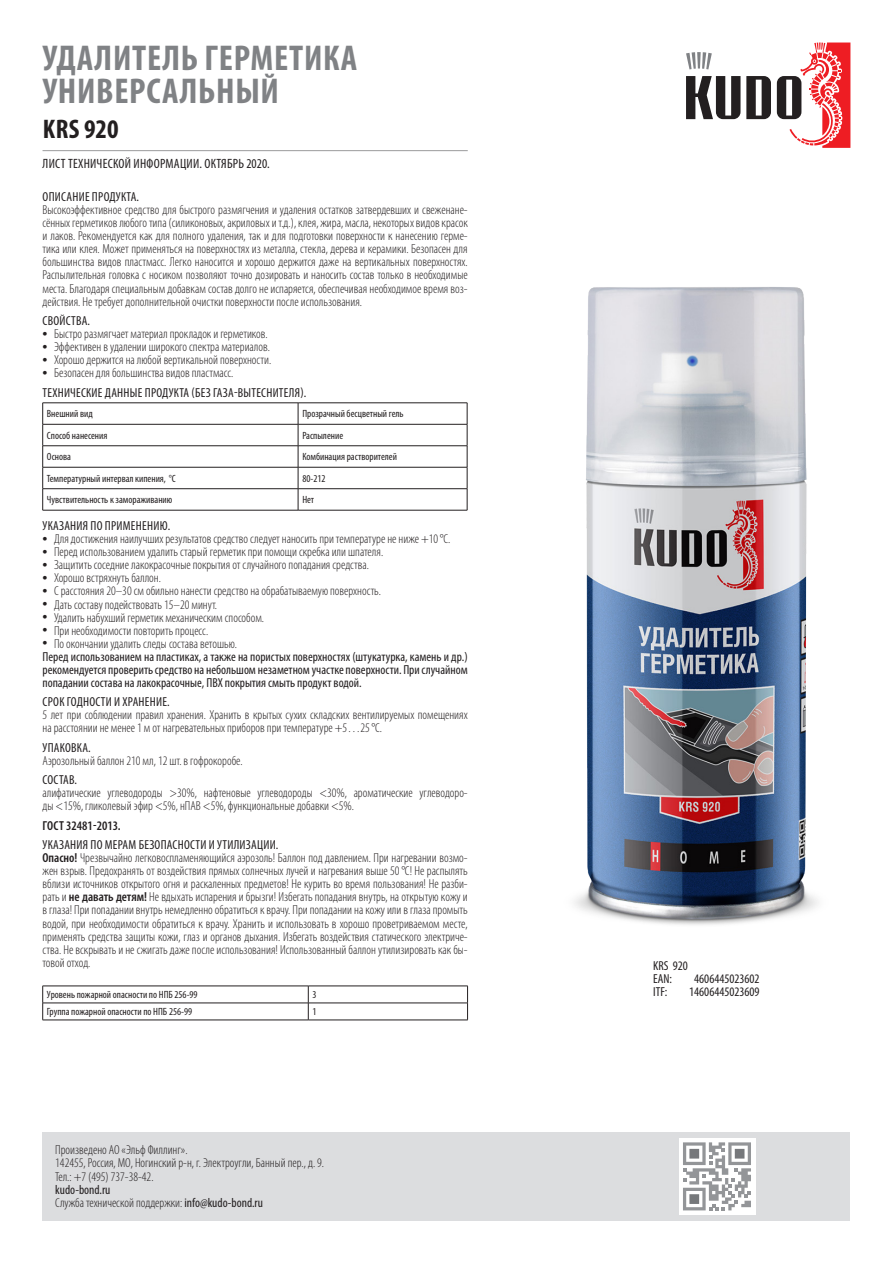
<style>
.page{position:relative;width:893px;height:1263px;background:#fff}
.page>*{position:absolute;margin:0;border:0;box-sizing:border-box;transform-origin:0 0}
.titul-1{font:700 condensed 36px/33px "Myriad Pro";letter-spacing:.02em;color:#808285}
.titul-2{font:700 condensed 27px "Myriad Pro";letter-spacing:.01em;color:#231f20}
.LTI_date{font:condensed 13.5px "Myriad Pro";letter-spacing:.02em;color:#231f20}
.main{font:300 condensed 13.05px/13px "Myriad Pro";color:#231f20;text-align:justify}
.main-2{font:condensed 13.05px/13px "Myriad Pro";color:#231f20;text-align:justify}
.rubrica{font:condensed 13.05px "Myriad Pro";letter-spacing:.02em;color:#231f20}
.address{font:300 condensed 13.05px/13px "Myriad Pro";color:#231f20}
.articul{font:condensed 13.05px "Myriad Pro";color:#231f20}
.rubrica-2{font:600 condensed 13.05px "Myriad Pro";color:#231f20}
.table_text{font:condensed 10.5px "Myriad Pro";color:#231f20}
.s1{font-size:20.85px}
.s2{font-weight:600}
.s3{font-weight:400}
</style>
<div class="page">
<hr style="left:43px;top:150px;width:425px;height:1px;background:#57585a">
<hr style="left:43px;top:403px;width:255px;height:1px;background:#231f20">
<hr style="left:298px;top:403px;width:169px;height:1px;background:#231f20">
<hr style="left:43px;top:424px;width:255px;height:1px;background:#231f20">
<hr style="left:298px;top:424px;width:169px;height:1px;background:#231f20">
<hr style="left:43px;top:445px;width:255px;height:1px;background:#231f20">
<hr style="left:298px;top:445px;width:169px;height:1px;background:#231f20">
<hr style="left:43px;top:467px;width:255px;height:1px;background:#231f20">
<hr style="left:298px;top:467px;width:169px;height:1px;background:#231f20">
<hr style="left:43px;top:488px;width:255px;height:1px;background:#231f20">
<svg style="left:42px;top:403px;width:1px;height:107px"></svg>
<hr style="left:298px;top:488px;width:169px;height:1px;background:#231f20">
<svg style="left:298px;top:403px;width:1px;height:107px"></svg>
<svg style="left:467px;top:403px;width:1px;height:107px"></svg>
<hr style="left:43px;top:510px;width:255px;height:1px;background:#231f20">
<hr style="left:298px;top:510px;width:169px;height:1px;background:#231f20">
<hr style="left:43px;top:986px;width:265px;height:1px;background:#231f20">
<hr style="left:308px;top:986px;width:160px;height:1px;background:#231f20">
<hr style="left:43px;top:1003px;width:265px;height:1px;background:#231f20">
<svg style="left:42px;top:986px;width:1px;height:34px"></svg>
<hr style="left:308px;top:1003px;width:160px;height:1px;background:#231f20">
<svg style="left:308px;top:986px;width:1px;height:34px"></svg>
<svg style="left:467px;top:986px;width:1px;height:34px"></svg>
<hr style="left:43px;top:1020px;width:265px;height:1px;background:#231f20">
<hr style="left:308px;top:1020px;width:160px;height:1px;background:#231f20">
<div style="left:43px;top:1132px;width:807px;height:88px;background:#dcdddf"></div>
<img style="left:574px;top:287px;width:245px;height:638px">
<div style="left:679px;top:1138px;width:76px;height:76px;background:#fff"></div>
<svg style="left:683px;top:1142px;width:68px;height:68px"></svg>
<svg style="left:686px;top:76px;width:54px;height:43px"></svg>
<svg style="left:746px;top:76px;width:25px;height:43px"></svg>
<svg style="left:686px;top:52px;width:26px;height:17px"></svg>
<svg style="left:777px;top:43px;width:73px;height:105px"></svg>
<p class="titul-1" style="left:43px;top:40px;width:316px">УДАЛИТЕЛЬ ГЕРМЕТИКА<br>УНИВЕРСАЛЬНЫЙ</p>
<p class="titul-2" style="left:43px;top:112px;width:77px">KRS 920</p>
<p class="LTI_date" style="left:43px;top:155px;width:229px">ЛИСТ ТЕХНИЧЕСКОЙ ИНФОРМАЦИИ. ОКТЯБРЬ 2020.</p>
<p class="rubrica" style="left:43px;top:189px;width:98px">ОПИСАНИЕ ПРОДУКТА.</p>
<p class="main" style="left:43px;top:203px;width:427px">Высокоэффективное средство для быстрого размягчения и удаления остатков затвердевших и свеженане&shy;сённых герметиков любого типа (силиконовых, акриловых и т.д.), клея, жира, масла, некоторых видов красок и лаков. Рекомендуется как для полного удаления, так и для подготовки поверхности к нанесению герме&shy;тика или клея. Может применяться на поверхностях из металла, стекла, дерева и керамики. Безопасен для большинства видов пластмасс. Легко наносится и хорошо держится даже на вертикальных поверхностях.<br>Распылительная головка с носиком позволяют точно дозировать и наносить состав только в необходимые места. Благодаря специальным добавкам состав долго не испаряется, обеспечивая необходимое время воз&shy;действия. Не требует дополнительной очистки поверхности после использования.</p>
<p class="rubrica" style="left:43px;top:313px;width:49px">СВОЙСТВА.</p>
<p class="main" style="left:43px;top:327px;width:227px"><span class="s1">•</span> Быстро размягчает материал прокладок и герметиков.</p>
<p class="main" style="left:43px;top:340px;width:229px"><span class="s1">•</span> Эффективен в удалении широкого спектра материалов.</p>
<p class="main" style="left:43px;top:353px;width:230px"><span class="s1">•</span> Хорошо держится на любой вертикальной поверхности.</p>
<p class="main" style="left:43px;top:366px;width:192px"><span class="s1">•</span> Безопасен для большинства видов пластмасс.</p>
<p class="rubrica" style="left:43px;top:384px;width:265px">ТЕХНИЧЕСКИЕ ДАННЫЕ ПРОДУКТА (БЕЗ ГАЗА-ВЫТЕСНИТЕЛЯ).</p>
<p class="table_text" style="left:47px;top:408px;width:47px">Внешний вид</p>
<p class="table_text" style="left:302px;top:408px;width:103px">Прозрачный бесцветный гель</p>
<p class="table_text" style="left:47px;top:429px;width:62px">Способ нанесения</p>
<p class="table_text" style="left:302px;top:429px;width:42px">Распыление</p>
<p class="table_text" style="left:47px;top:451px;width:26px">Основа</p>
<p class="table_text" style="left:302px;top:451px;width:96px">Комбинация растворителей</p>
<p class="table_text" style="left:47px;top:472px;width:130px">Температурный интервал кипения, °С</p>
<p class="table_text" style="left:302px;top:472px;width:25px">80-212</p>
<p class="table_text" style="left:47px;top:494px;width:127px">Чувствительность к замораживанию</p>
<p class="table_text" style="left:302px;top:494px;width:13px">Нет</p>
<p class="rubrica" style="left:43px;top:518px;width:129px">УКАЗАНИЯ ПО ПРИМЕНЕНИЮ.</p>
<p class="main" style="left:43px;top:532px;width:409px"><span class="s1">•</span> Для достижения наилучших результатов средство следует наносить при температуре не ниже +10°С.</p>
<p class="main" style="left:43px;top:545px;width:342px"><span class="s1">•</span> Перед использованием удалить старый герметик при помощи скребка или шпателя.</p>
<p class="main" style="left:43px;top:558px;width:328px"><span class="s1">•</span> Защитить соседние лакокрасочные покрытия от случайного попадания средства.</p>
<p class="main" style="left:43px;top:571px;width:120px"><span class="s1">•</span> Хорошо встряхнуть баллон.</p>
<p class="main" style="left:43px;top:584px;width:340px"><span class="s1">•</span> С расстояния 20–30 см обильно нанести средство на обрабатываемую поверхность.</p>
<p class="main" style="left:43px;top:598px;width:176px"><span class="s1">•</span> Дать составу подействовать 15–20 минут.</p>
<p class="main" style="left:43px;top:611px;width:223px"><span class="s1">•</span> Удалить набухший герметик механическим способом.</p>
<p class="main" style="left:43px;top:624px;width:167px"><span class="s1">•</span> При необходимости повторить процесс.</p>
<p class="main" style="left:43px;top:637px;width:196px"><span class="s1">•</span> По окончании удалить следы состава ветошью.</p>
<p class="main-2" style="left:43px;top:650px;width:427px">Перед использованием на пластиках, а также на пористых поверхностях (штукатурка, камень и др.) рекомендуется проверить средство на небольшом незаметном участке поверхности. При случайном попадании состава на лакокрасочные, ПВХ покрытия смыть продукт водой.</p>
<p class="rubrica" style="left:43px;top:694px;width:129px">СРОК ГОДНОСТИ И ХРАНЕНИЕ.</p>
<p class="main" style="left:43px;top:708px;width:427px">5 лет при соблюдении правил хранения. Хранить в крытых сухих складских вентилируемых помещениях на расстоянии не менее 1 м от нагревательных приборов при температуре +5…25°С.</p>
<p class="rubrica" style="left:43px;top:739px;width:50px">УПАКОВКА.</p>
<p class="main" style="left:43px;top:754px;width:202px">Аэрозольный баллон 210 мл, 12 шт. в гофрокоробе.</p>
<p class="rubrica" style="left:43px;top:772px;width:36px">СОСТАВ.</p>
<p class="main" style="left:43px;top:786px;width:427px">алифатические углеводороды &gt;30%, нафтеновые углеводороды &lt;30%, ароматические углеводоро&shy;ды &lt;15%, гликолевый эфир &lt;5%, нПАВ &lt;5%, функциональные добавки &lt;5%.</p>
<p class="rubrica-2" style="left:43px;top:817px;width:80px">ГОСТ 32481-2013.</p>
<p class="rubrica" style="left:43px;top:837px;width:237px">УКАЗАНИЯ ПО МЕРАМ БЕЗОПАСНОСТИ И УТИЛИЗАЦИИ.</p>
<p class="main" style="left:43px;top:851px;width:427px"><span class="s2">Опасно!</span> Чрезвычайно легковоспламеняющийся аэрозоль! Баллон под давлением. При нагревании возмо&shy;жен взрыв. Предохранять от воздействия прямых солнечных лучей и нагревания выше 50°С! Не распылять вблизи источников открытого огня и раскаленных предметов! Не курить во время пользования! Не разби&shy;рать и <span class="s2">не давать детям!</span> Не вдыхать испарения и брызги! Избегать попадания внутрь, на открытую кожу и в глаза! При попадании внутрь немедленно обратиться к врачу. При попадании на кожу или в глаза промыть водой, при необходимости обратиться к врачу. Хранить и использовать в хорошо проветриваемом месте, применять средства защиты кожи, глаз и органов дыхания. Избегать воздействия статического электриче&shy;ства. Не вскрывать и не сжигать даже после использования! Использованный баллон утилизировать как бы&shy;товой отход.</p>
<p class="table_text" style="left:47px;top:988px;width:152px">Уровень пожарной опасности по НПБ 256-99</p>
<p class="table_text" style="left:313px;top:988px;width:6px">3</p>
<p class="table_text" style="left:47px;top:1005px;width:147px">Группа пожарной опасности по НПБ 256-99</p>
<p class="table_text" style="left:313px;top:1005px;width:6px">1</p>
<p class="address" style="left:55px;top:1143px;width:270px">Произведено АО «Эльф Филлинг».<br>142455, Россия, МО, Ногинский р-н, г. Электроугли, Банный пер., д. 9.</p>
<p class="address" style="left:55px;top:1169px;width:100px">Тел.: +7 (495) 737-38-42. <span class="s3">kudo-bond.ru</span></p>
<p class="address" style="left:55px;top:1196px;width:209px">Служба технической поддержки: <span class="s3">info@kudo-bond.ru</span></p>
<p class="articul" style="left:653px;top:957px;width:36px">KRS 920</p>
<p class="articul" style="left:653px;top:971px;width:20px">EAN:</p>
<p class="articul" style="left:694px;top:971px;width:67px">4606445023602</p>
<p class="articul" style="left:653px;top:984px;width:16px">ITF:</p>
<p class="articul" style="left:689px;top:984px;width:72px">14606445023609</p>
</div>
